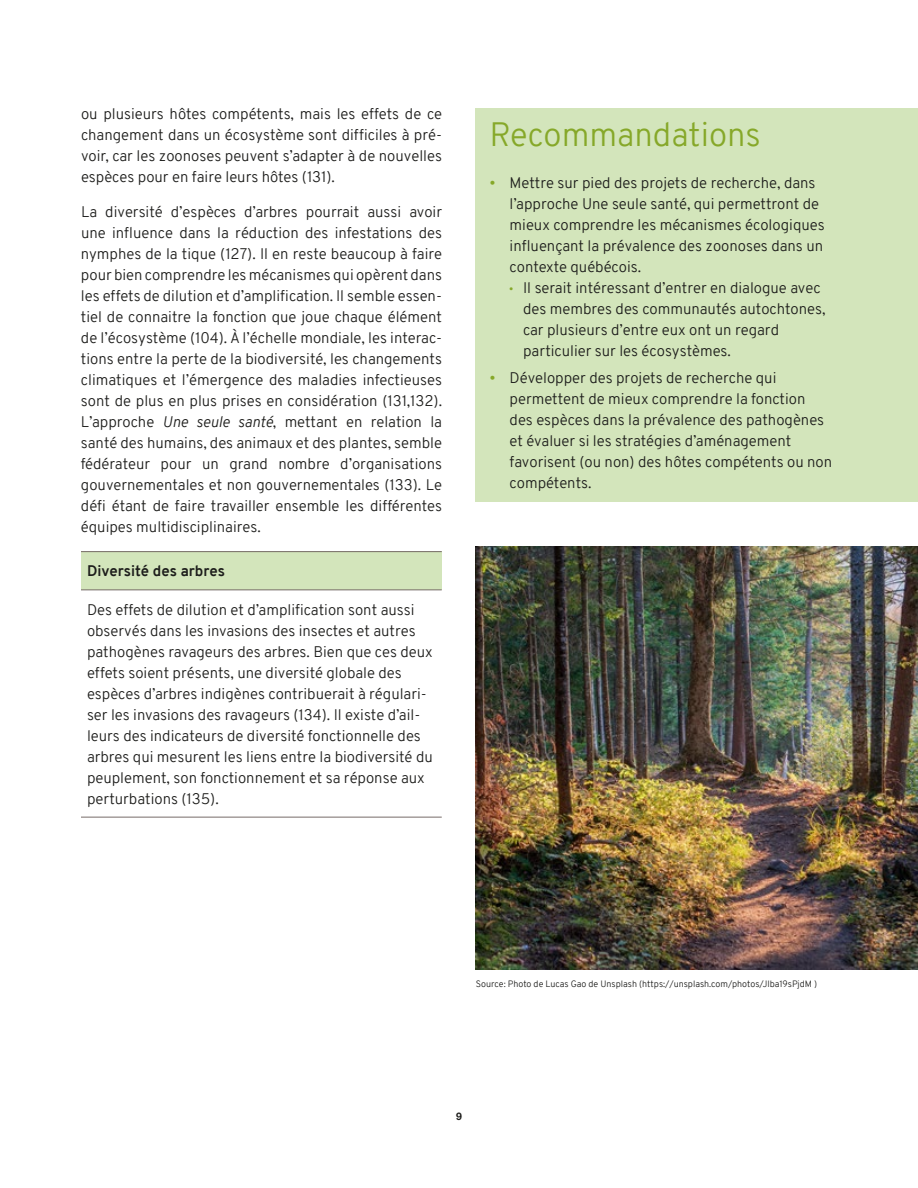
<style>
.page{position:relative;width:918px;height:1188px;background:#fff}
.page>*{position:absolute;margin:0;border:0;box-sizing:border-box;transform-origin:0 0}
.t1{font:300 33px "Overpass";color:#86a829}
.t2{font:300 15px/21px "Overpass";color:#1d1d1b;text-align:justify}
.t3{font:700 15px "Overpass";color:#1d1d1b}
.t4{font:700 10.5px "Helvetica Neue LT Std";color:#1d1d1b}
.t5{font:300 9px "Overpass";color:#1d1d1b}
.s1{font-style:italic}
.s2{color:#86a829}
.s3{font-family:"Helvetica Neue LT Std";font-weight:700;font-stretch:condensed;color:#86a829}
</style>
<div class="page">
<div style="left:81px;top:552px;width:361px;height:38px;background:#d3e5bb"></div>
<hr style="left:81px;top:551px;width:361px;height:1px;background:#776c68">
<hr style="left:81px;top:590px;width:361px;height:1px;background:#776c68">
<hr style="left:81px;top:817px;width:361px;height:1px;background:#776c68">
<div style="left:476px;top:108px;width:442px;height:394px;background:#d3e5bb"></div>
<img style="left:476px;top:546px;width:442px;height:424px">
<p class="t2" style="left:81px;top:104px;width:363px">ou plusieurs hôtes compétents, mais les effets de ce changement dans un écosystème sont difficiles à pré&shy;voir, car les zoonoses peuvent s’adapter à de nouvelles espèces pour en faire leurs hôtes (131).</p>
<p class="t2" style="left:81px;top:201px;width:363px">La diversité d’espèces d’arbres pourrait aussi avoir une influence dans la réduction des infestations des nymphes de la tique (127). Il en reste beaucoup à faire pour bien comprendre les mécanismes qui opèrent dans les effets de dilution et d’amplification. Il semble essen&shy;tiel de connaitre la fonction que joue chaque élément de l’écosystème (104). À l’échelle mondiale, les interac&shy;tions entre la perte de la biodiversité, les changements climatiques et l’émergence des maladies infectieuses sont de plus en plus prises en considération (131,132).<br>L’approche <span class="s1">Une seule santé</span>, mettant en relation la santé des humains, des animaux et des plantes, semble fédérateur pour un grand nombre d’organisations gouvernementales et non gouvernementales (133). Le défi étant de faire travailler ensemble les différentes équipes multidisciplinaires.</p>
<p class="t3" style="left:87px;top:560px;width:139px">Diversité des arbres</p>
<p class="t2" style="left:87px;top:599px;width:347px;text-align:left">Des effets de dilution et d’amplification sont aussi observés dans les invasions des insectes et autres pathogènes ravageurs des arbres. Bien que ces deux effets soient présents, une diversité globale des espèces d’arbres indigènes contribuerait à régulari&shy;ser les invasions des ravageurs (134). Il existe d’ail&shy;leurs des indicateurs de diversité fonctionnelle des arbres qui mesurent les liens entre la biodiversité du peuplement, son fonctionnement et sa réponse aux perturbations (135).</p>
<h1 class="t1" style="left:489px;top:111px;width:273px">Recommandations</h1>
<p class="t2" style="left:489px;top:172px;width:328px"><span class="s2">•</span> Mettre sur pied des projets de recherche, dans</p>
<p class="t2" style="left:510px;top:193px;width:311px">l’approche Une seule santé, qui permettront de</p>
<p class="t2" style="left:510px;top:214px;width:317px">mieux comprendre les mécanismes écologiques</p>
<p class="t2" style="left:510px;top:235px;width:315px">influençant la prévalence des zoonoses dans un</p>
<p class="t2" style="left:510px;top:256px;width:133px">contexte québécois.</p>
<p class="t2" style="left:510px;top:277px;width:312px"><span class="s3">·</span> Il serait intéressant d’entrer en dialogue avec</p>
<p class="t2" style="left:523px;top:298px;width:304px">des membres des communautés autochtones,</p>
<p class="t2" style="left:523px;top:319px;width:257px">car plusieurs d’entre eux ont un regard</p>
<p class="t2" style="left:523px;top:340px;width:209px">particulier sur les écosystèmes.</p>
<p class="t2" style="left:510px;top:368px;width:324px;text-align:left;text-indent:-20px"><span class="s2">•</span> Développer des projets de recherche qui permettent de mieux comprendre la fonction des espèces dans la prévalence des pathogènes et évaluer si les stratégies d’aménagement favorisent (ou non) des hôtes compétents ou non compétents.</p>
<p class="t5" style="left:476px;top:978px;width:343px">Source: Photo de Lucas Gao de Unsplash (https://unsplash.com/photos/Jlba19sPjdM )</p>
<p class="t4" style="left:456px;top:1110px;width:7px">9</p>
</div>
